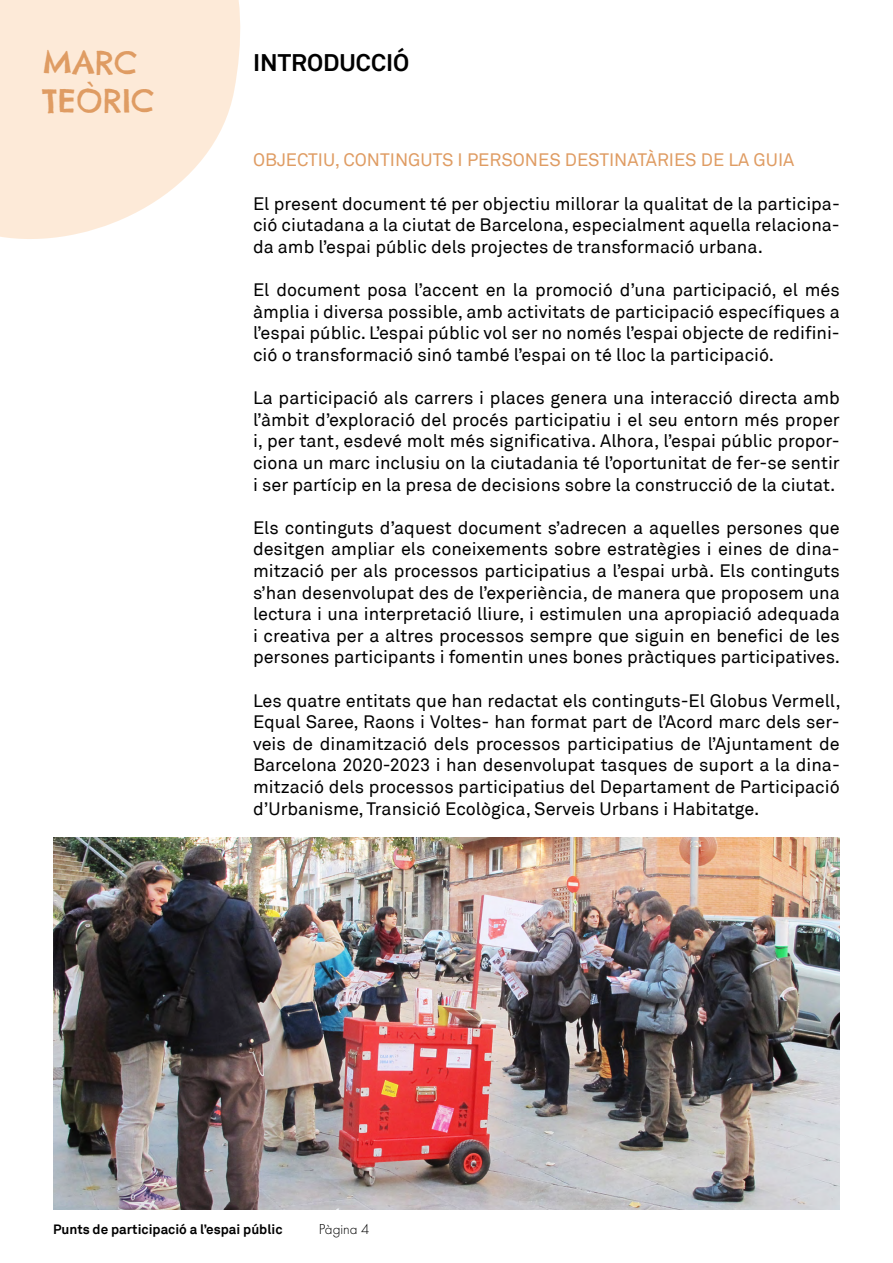
<style>
.page{position:relative;width:893px;height:1263px;background:#fff}
.page>*{position:absolute;margin:0;border:0;box-sizing:border-box;transform-origin:0 0}
.t1{font:31.5px "Chelsea Market";color:#df9c63}
.t2{font:700 24px "Akkurat";color:#000}
.t3{font:18px/21.6px "Akkurat";color:#000;text-align:justify}
.t4{font:18px "Akkurat";color:#df9c63}
.t5{font:300 15px "Futura PT";color:#000}
.t6{font:700 13.5px "Akkurat";color:#000}
</style>
<div class="page">
<svg style="left:0;top:0;width:241px;height:239px;fill:#fdead8"></svg>
<img style="left:53px;top:838px;width:787px;height:372px">
<h1 class="t1" style="left:43px;top:43px;width:96px">MARC</h1>
<h2 class="t2" style="left:253px;top:47px;width:158px">INTRODUCCIÓ</h2>
<h1 class="t1" style="left:43px;top:80px;width:113px">TEÒRIC</h1>
<p class="t4" style="left:253px;top:150px;width:543px">OBJECTIU, CONTINGUTS I PERSONES DESTINATÀRIES DE LA GUIA</p>
<p class="t3" style="left:253px;top:193px;width:588px">El present document té per objectiu millorar la qualitat de la participa&shy;ció ciutadana a la ciutat de Barcelona, especialment aquella relaciona&shy;da amb l’espai públic dels projectes de transformació urbana.</p>
<p class="t3" style="left:253px;top:279px;width:588px">El document posa l’accent en la promoció d’una participació, el més àmplia i diversa possible, amb activitats de participació específiques a l’espai públic. L’espai públic vol ser no només l’espai objecte de redifini&shy;ció o transformació sinó també l’espai on té lloc la participació.</p>
<p class="t3" style="left:253px;top:387px;width:588px">La participació als carrers i places genera una interacció directa amb l’àmbit d’exploració del procés participatiu i el seu entorn més proper i, per tant, esdevé molt més significativa. Alhora, l’espai públic propor&shy;ciona un marc inclusiu on la ciutadania té l’oportunitat de fer-se sentir i ser partícip en la presa de decisions sobre la construcció de la ciutat.</p>
<p class="t3" style="left:253px;top:517px;width:589px">Els continguts d’aquest document s’adrecen a aquelles persones que desitgen ampliar els coneixements sobre estratègies i eines de dina&shy;mització per als processos participatius a l’espai urbà. Els continguts s’han desenvolupat des de l’experiència, de manera que proposem una lectura i una interpretació lliure, i estimulen una apropiació adequada i creativa per a altres processos sempre que siguin en benefici de les persones participants i fomentin unes bones pràctiques participatives.</p>
<p class="t3" style="left:253px;top:690px;width:589px">Les quatre entitats que han redactat els continguts-El Globus Vermell, Equal Saree, Raons i Voltes- han format part de l’Acord marc dels ser&shy;veis de dinamització dels processos participatius de l’Ajuntament de Barcelona 2020-2023 i han desenvolupat tasques de suport a la dina&shy;mització dels processos participatius del Departament de Participació d’Urbanisme, Transició Ecològica, Serveis Urbans i Habitatge.</p>
<p class="t6" style="left:53px;top:1221px;width:231px">Punts de participació a l’espai públic</p>
<p class="t5" style="left:319px;top:1220px;width:52px">Pàgina 4</p>
</div>
